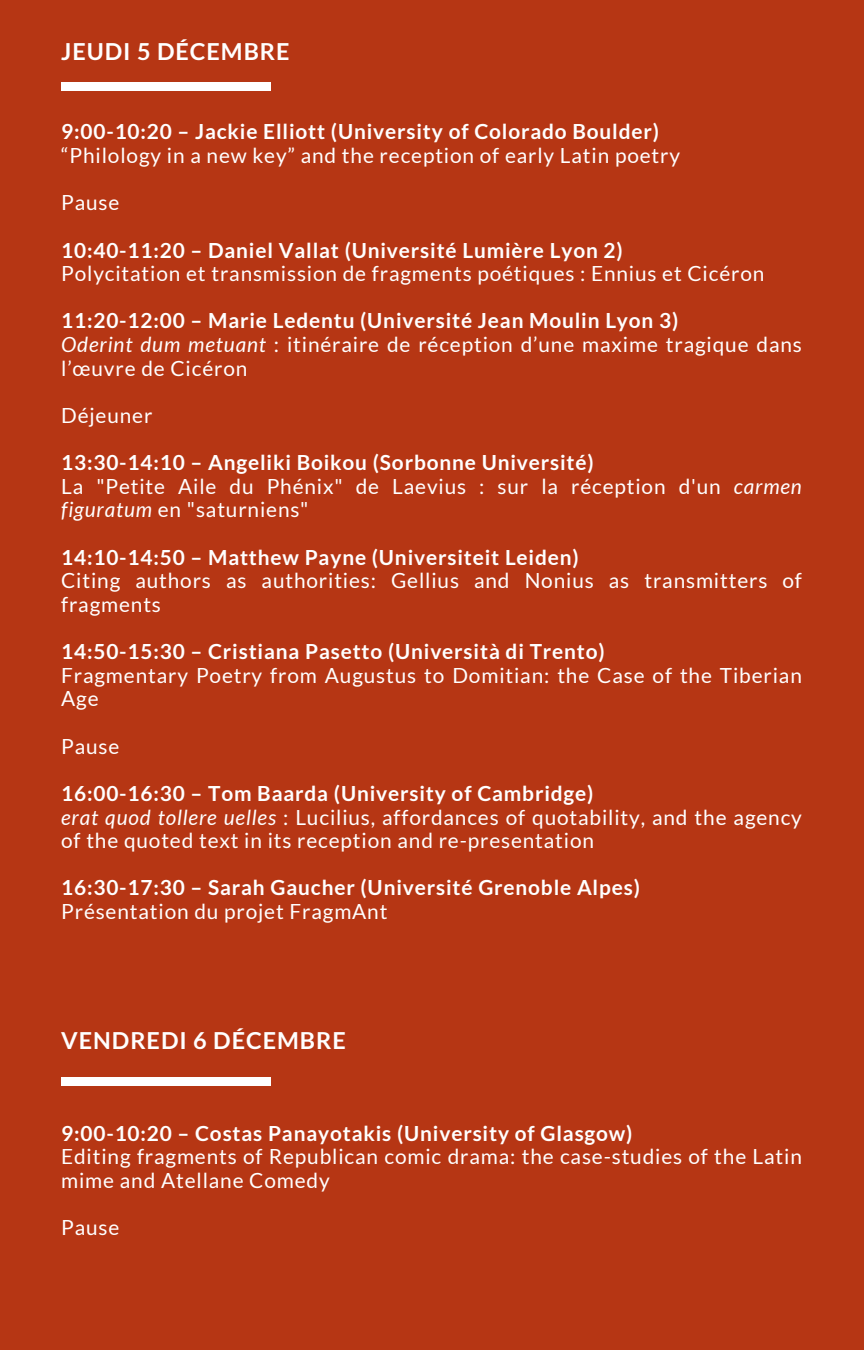
<style>
.page{position:relative;width:864px;height:1350px;background:#b63614}
.page>*{position:absolute;margin:0;border:0;box-sizing:border-box;transform-origin:0 0}
.t1{font:700 23.4px "Lato";letter-spacing:.04em;color:#fff}
.t2{font:20.93px/23.6px "Lato";letter-spacing:.04em;color:#fff}
.t3{font:700 20.93px "Lato";letter-spacing:.04em;color:#fff}
.s1{font-style:italic}
</style>
<div class="page">
<div style="left:61px;top:82px;width:209px;height:9px;background:#fff"></div>
<div style="left:61px;top:1077px;width:209px;height:8px;background:#fff"></div>
<p class="t1" style="left:61px;top:37px;width:230px">JEUDI 5 DÉCEMBRE</p>
<h1 class="t3" style="left:61px;top:119px;width:599px">9:00-10:20 – Jackie Elliott (University of Colorado Boulder)</h1>
<p class="t2" style="left:61px;top:143px;width:620px">“Philology in a new key” and the reception of early Latin poetry</p>
<p class="t2" style="left:61px;top:190px;width:60px">Pause</p>
<p class="t3" style="left:61px;top:237px;width:563px">10:40-11:20 – Daniel Vallat (Université Lumière Lyon 2)</p>
<p class="t2" style="left:61px;top:261px;width:705px">Polycitation et transmission de fragments poétiques : Ennius et Cicéron</p>
<p class="t3" style="left:61px;top:308px;width:619px">11:20-12:00 – Marie Ledentu (Université Jean Moulin Lyon 3)</p>
<p class="t2" style="left:61px;top:332px;width:742px"><span class="s1">Oderint dum metuant</span> : itinéraire de réception d’une maxime tragique dans l’œuvre de Cicéron</p>
<p class="t2" style="left:61px;top:403px;width:93px">Déjeuner</p>
<p class="t3" style="left:61px;top:449px;width:534px">13:30-14:10 – Angeliki Boikou (Sorbonne Université)</p>
<p class="t2" style="left:61px;top:474px;width:742px">La "Petite Aile du Phénix" de Laevius : sur la réception d'un <span class="s1">carmen figuratum</span> en "saturniens"</p>
<p class="t3" style="left:61px;top:544px;width:519px">14:10-14:50 – Matthew Payne (Universiteit Leiden)</p>
<p class="t2" style="left:61px;top:568px;width:742px">Citing authors as authorities: Gellius and Nonius as transmitters of fragments</p>
<p class="t3" style="left:61px;top:638px;width:545px">14:50-15:30 – Cristiana Pasetto (Università di Trento)</p>
<p class="t2" style="left:61px;top:663px;width:742px">Fragmentary Poetry from Augustus to Domitian: the Case of the Tiberian<br>Age</p>
<p class="t2" style="left:61px;top:734px;width:60px">Pause</p>
<p class="t3" style="left:61px;top:780px;width:534px">16:00-16:30 – Tom Baarda (University of Cambridge)</p>
<p class="t2" style="left:61px;top:805px;width:742px"><span class="s1">erat quod tollere uelles</span> : Lucilius, affordances of quotability, and the agency of the quoted text in its reception and re-presentation</p>
<p class="t3" style="left:61px;top:875px;width:580px">16:30-17:30 – Sarah Gaucher (Université Grenoble Alpes)</p>
<p class="t2" style="left:61px;top:899px;width:328px">Présentation du projet FragmAnt</p>
<p class="t1" style="left:61px;top:1026px;width:286px">VENDREDI 6 DÉCEMBRE</p>
<h1 class="t3" style="left:61px;top:1120px;width:573px">9:00-10:20 – Costas Panayotakis (University of Glasgow)</h1>
<p class="t2" style="left:61px;top:1144px;width:742px">Editing fragments of Republican comic drama: the case-studies of the Latin mime and Atellane Comedy</p>
<p class="t2" style="left:61px;top:1215px;width:60px">Pause</p>
</div>
